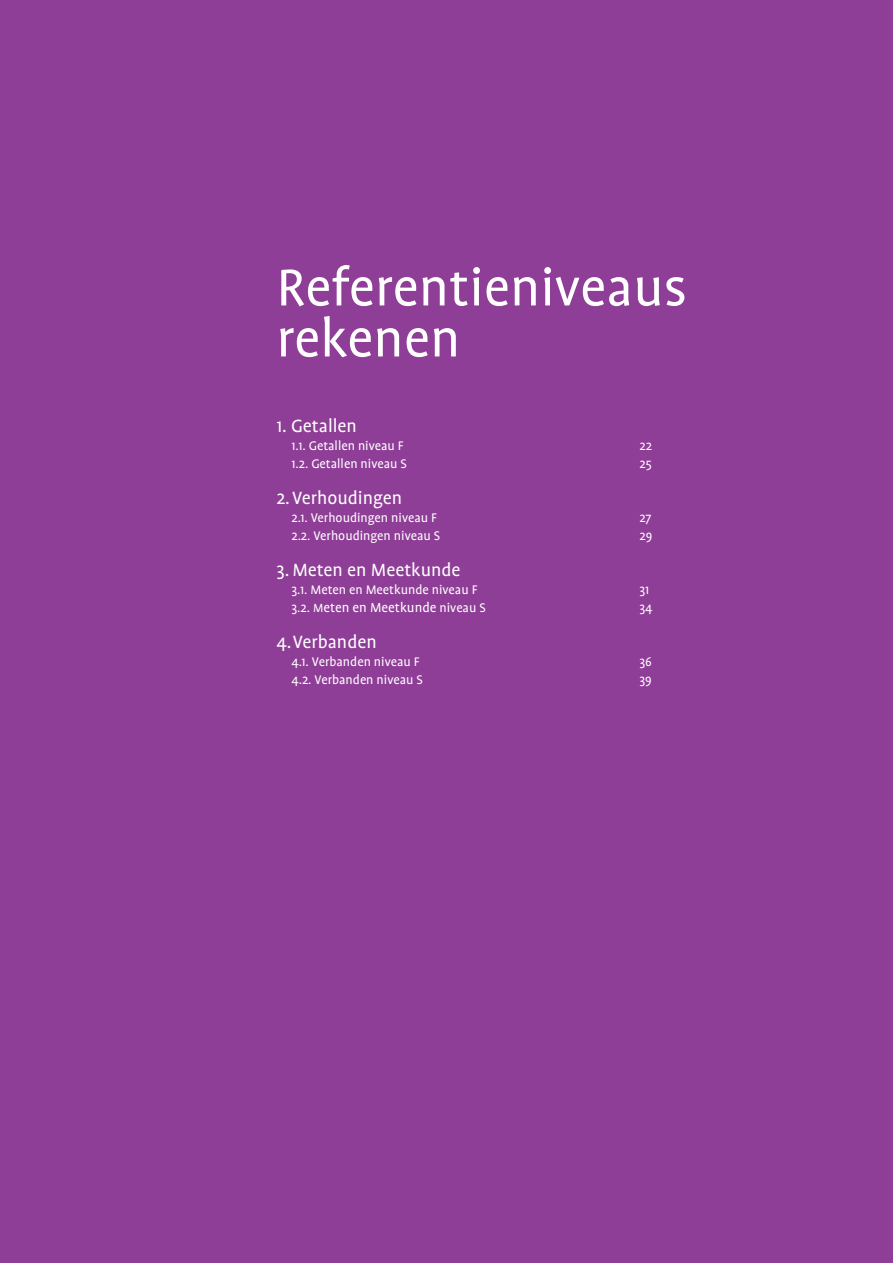
<style>
.page{position:relative;width:893px;height:1263px;background:#8f3e97}
.page>*{position:absolute;margin:0;border:0;box-sizing:border-box;transform-origin:0 0}
.t1{font:59.25px/51px "Profile";color:#fff}
.t2{font:20.25px "Profile";color:#fff}
.t3{font:15px "Profile";color:#fff}
.t4{font:14.25px "Profile";color:#fff}
.s1{font-size:14.25px}
.s2{font-size:13.5px}
</style>
<div class="page">
<h1 class="t1" style="left:276px;top:262px;width:412px">Referentieniveaus rekenen</h1>
<h2 class="t2" style="left:276px;top:415px;width:82px">1. Getallen</h2>
<p class="t4" style="left:291px;top:438px;width:114px">1.1. Getallen niveau F</p>
<p class="t4" style="left:639px;top:438px;width:14px">22</p>
<p class="t4" style="left:291px;top:456px;width:117px">1.2. Getallen niveau S</p>
<p class="t4" style="left:639px;top:456px;width:14px">25</p>
<h2 class="t2" style="left:276px;top:487px;width:127px">2. Verhoudingen</h2>
<p class="t4" style="left:291px;top:510px;width:147px">2.1. Verhoudingen niveau F</p>
<p class="t4" style="left:639px;top:510px;width:14px">27</p>
<p class="t4" style="left:291px;top:528px;width:150px">2.2. Verhoudingen niveau S</p>
<p class="t4" style="left:639px;top:528px;width:14px">29</p>
<h2 class="t2" style="left:276px;top:559px;width:186px">3. Meten en Meetkunde</h2>
<p class="t4" style="left:291px;top:582px;width:188px">3.1. Meten en Meetkunde niveau F</p>
<p class="t4" style="left:639px;top:582px;width:11px">31</p>
<p class="t3" style="left:291px;top:600px;width:196px"><span class="s1">3.2.</span> <span class="s2">M</span>eten en Meetkunde <span class="s1">niveau S</span></p>
<p class="t4" style="left:639px;top:600px;width:15px">34</p>
<h2 class="t2" style="left:276px;top:631px;width:102px">4. Verbanden</h2>
<p class="t4" style="left:291px;top:654px;width:130px">4.1. Verbanden niveau F</p>
<p class="t4" style="left:639px;top:654px;width:14px">36</p>
<p class="t4" style="left:291px;top:672px;width:133px">4.2. Verbanden niveau S</p>
<p class="t4" style="left:639px;top:672px;width:14px">39</p>
</div>
